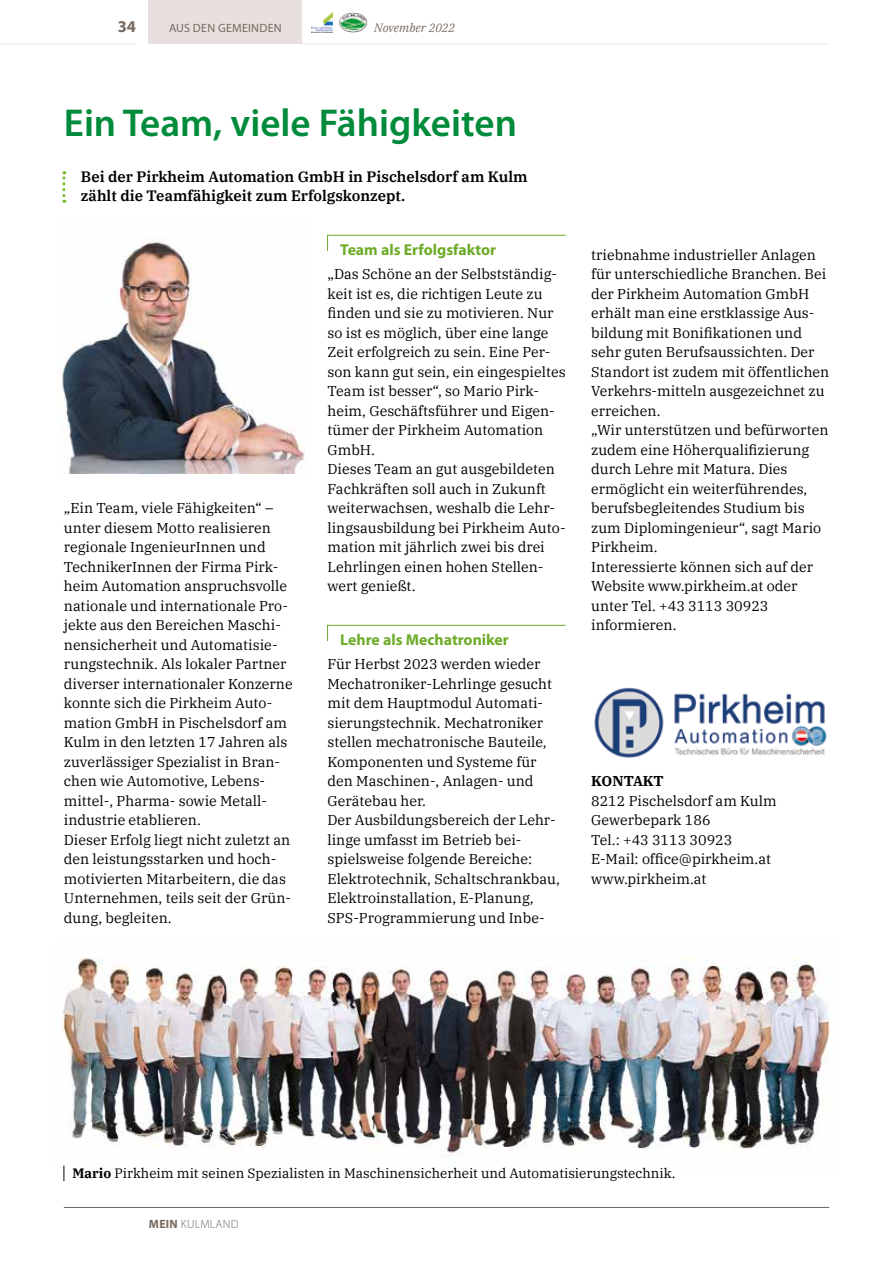
<style>
.page{position:relative;width:893px;height:1263px;background:#fff}
.page>*{position:absolute;margin:0;border:0;box-sizing:border-box;transform-origin:0 0}
.t1{font:600 39px "Myriad Pro";color:#008b3b}
.t2{font:700 16.5px "Myriad Pro";color:#766a60}
.t3{font:700 15.75px "Myriad Pro";color:#6eab28}
.t4{font:600 15px/19.5px "IBM Plex Serif";color:#000}
.t5{font:14.25px/19.5px "IBM Plex Serif";color:#000}
.t6{font:700 14.25px "IBM Plex Serif";letter-spacing:-.01em;color:#000}
.t7{font:13.5px "IBM Plex Serif";color:#000}
.t8{font:12px "Myriad Pro";letter-spacing:.02em;color:#766a60}
.t9{font:300 12px "Myriad Pro";letter-spacing:.02em;color:#766a60}
.t10{font:italic 12px "IBM Plex Serif";color:#766a60}
.s1{font-weight:700}
</style>
<div class="page">
<hr style="left:302px;top:43px;width:527px;height:1px;background:#ede6e3">
<hr style="left:0;top:43px;width:136px;height:1px;background:#ede6e3">
<div style="left:149px;top:0;width:153px;height:44px;background:#e7e0de"></div>
<hr style="left:64px;top:1207px;width:765px;height:1px;background:#766a60">
<img style="left:311px;top:13px;width:21px;height:20px">
<svg style="left:340px;top:13px;width:13px;height:7px"></svg>
<svg style="left:62px;top:171px;width:3px;height:32px"></svg>
<svg style="left:327px;top:234px;width:239px;height:17px"></svg>
<svg style="left:327px;top:624px;width:239px;height:18px"></svg>
<img style="left:62px;top:957px;width:768px;height:213px">
<svg style="left:64px;top:1166px;width:1px;height:15px"></svg>
<img style="left:594px;top:687px;width:233px;height:71px">
<img style="left:62px;top:242px;width:243px;height:232px">
<p class="t2" style="left:118px;top:16px;width:20px">34</p>
<p class="t8" style="left:169px;top:21px;width:114px">AUS DEN GEMEINDEN</p>
<p class="t10" style="left:374px;top:19px;width:82px">November 2022</p>
<h1 class="t1" style="left:64px;top:98px;width:455px">Ein Team, viele Fähigkeiten</h1>
<p class="t4" style="left:81px;top:166px;width:448px">Bei der Pirkheim Automation GmbH in Pischelsdorf am Kulm zählt die Teamfähigkeit zum Erfolgskonzept.</p>
<p class="t3" style="left:340px;top:240px;width:157px">Team als Erfolgsfaktor</p>
<p class="t5" style="left:328px;top:263px;width:240px">„Das Schöne an der Selbstständig&shy;keit ist es, die richtigen Leute zu finden und sie zu motivieren. Nur so ist es möglich, über eine lange<br>Zeit erfolgreich zu sein. Eine Per&shy;son kann gut sein, ein eingespieltes<br>Team ist besser“, so Mario Pirk&shy;heim, Geschäftsführer und Eigen&shy;tümer der Pirkheim Automation<br>GmbH.<br>Dieses Team an gut ausgebildeten<br>Fachkräften soll auch in Zukunft weiterwachsen, weshalb die Lehr&shy;lingsausbildung bei Pirkheim Auto&shy;mation mit jährlich zwei bis drei<br>Lehrlingen einen hohen Stellen&shy;wert genießt.</p>
<p class="t3" style="left:340px;top:630px;width:170px">Lehre als Mechatroniker</p>
<p class="t5" style="left:328px;top:653px;width:234px">Für Herbst 2023 werden wieder<br>Mechatroniker-Lehrlinge gesucht mit dem Hauptmodul Automati&shy;sierungstechnik. Mechatroniker stellen mechatronische Bauteile,<br>Komponenten und Systeme für den Maschinen-, Anlagen- und<br>Gerätebau her.<br>Der Ausbildungsbereich der Lehr&shy;linge umfasst im Betrieb bei&shy;spielsweise folgende Bereiche:<br>Elektrotechnik, Schaltschrankbau,<br>Elektroinstallation, E-Planung,<br>SPS-Programmierung und Inbe-</p>
<p class="t5" style="left:64px;top:497px;width:230px">„Ein Team, viele Fähigkeiten“ – unter diesem Motto realisieren regionale IngenieurInnen und<br>TechnikerInnen der Firma Pirk&shy;heim Automation anspruchsvolle nationale und internationale Pro&shy;jekte aus den Bereichen Maschi&shy;nensicherheit und Automatisie&shy;rungstechnik. Als lokaler Partner diverser internationaler Konzerne konnte sich die Pirkheim Auto&shy;mation GmbH in Pischelsdorf am<br>Kulm in den letzten 17 Jahren als zuverlässiger Spezialist in Bran&shy;chen wie Automotive, Lebens&shy;mittel-, Pharma- sowie Metall&shy;industrie etablieren.<br>Dieser Erfolg liegt nicht zuletzt an den leistungsstarken und hoch&shy;motivierten Mitarbeitern, die das<br>Unternehmen, teils seit der Grün&shy;dung, begleiten.</p>
<p class="t5" style="left:591px;top:244px;width:240px">triebnahme industrieller Anlagen für unterschiedliche Branchen. Bei der Pirkheim Automation GmbH erhält man eine erstklassige Aus&shy;bildung mit Bonifikationen und sehr guten Berufsaussichten. Der<br>Standort ist zudem mit öffentlichen<br>Verkehrs-mitteln ausgezeichnet zu erreichen.<br>„Wir unterstützen und befürworten zudem eine Höherqualifizierung durch Lehre mit Matura. Dies ermöglicht ein weiterführendes, berufsbegleitendes Studium bis zum Diplomingenieur“, sagt Mario<br>Pirkheim.<br>Interessierte können sich auf der<br>Website www.pirkheim.at oder unter Tel. +43 3113 30923 informieren.</p>
<p class="t6" style="left:591px;top:770px;width:74px">KONTAKT</p>
<p class="t5" style="left:591px;top:790px;width:187px">8212 Pischelsdorf am Kulm<br>Gewerbepark 186<br>Tel.: +43 3113 30923<br>E-Mail: office@pirkheim.at www.pirkheim.at</p>
<p class="t7" style="left:72px;top:1163px;width:605px"><span class="s1">Mario</span> Pirkheim mit seinen Spezialisten in Maschinensicherheit und Automatisierungstechnik.</p>
<p class="t9" style="left:149px;top:1216px;width:91px"><span class="s1">MEIN</span> KULMLAND</p>
</div>
